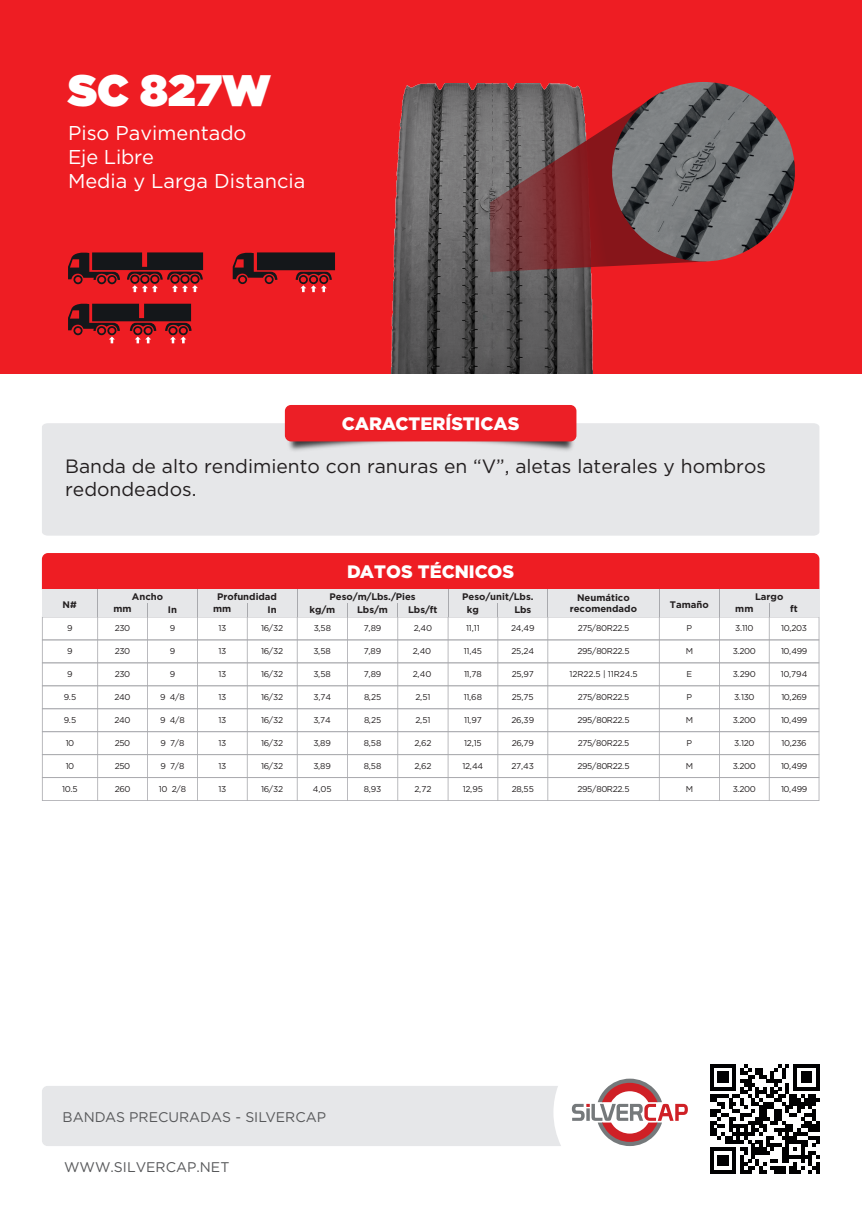
<style>
.page{position:relative;width:862px;height:1214px;background:#fff}
.page>*{position:absolute;margin:0;border:0;box-sizing:border-box;transform-origin:0 0}
.t1{font:900 44px "Gotham";color:#fff}
.t2{font:20px/24px "Gotham";color:#fff}
.t3{font:19.2px/23.2px "Gotham";color:#231f20}
.t4{font:900 18px "Gotham";color:#fff}
.t5{font:14px "Gotham";color:#57585a}
.t6{font:700 9.6px/11.4px "Gotham";color:#231f20;text-align:center}
.t7{font:8.4px "Gotham";letter-spacing:-.05em;color:#231f20}
.t8{font:8.4px "Gotham";letter-spacing:-.01em;color:#231f20}
</style>
<div class="page">
<div style="left:42px;top:423px;width:777px;height:112px;background:#e6e7e9"></div>
<img style="left:275px;top:406px;width:311px;height:55px">
<div style="left:285px;top:405px;width:291px;height:36px;background:#ec1f26;border-radius:6px"></div>
<div style="left:42px;top:1086px;width:519px;height:59px;background:#e6e7e9"></div>
<svg style="left:572px;top:1078px;width:116px;height:67px"></svg>
<div style="left:0;top:0;width:862px;height:373px;background:#ee1d23"></div>
<svg style="left:68px;top:303px;width:123px;height:40px"></svg>
<svg style="left:233px;top:252px;width:102px;height:40px"></svg>
<svg style="left:68px;top:252px;width:135px;height:40px"></svg>
<svg style="left:710px;top:1064px;width:110px;height:109px"></svg>
<img style="left:391px;top:83px;width:201px;height:290px">
<svg style="left:490px;top:95px;width:216px;height:177px;background:#813d40"></svg>
<img style="left:612px;top:82px;width:183px;height:179px">
<svg style="left:42px;top:553px;width:777px;height:247px"></svg>
<h1 class="t1" style="left:68px;top:58px;width:205px">SC 827W</h1>
<h2 class="t2" style="left:68px;top:120px;width:239px">Piso Pavimentado<br>Eje Libre<br>Media y Larga Distancia</h2>
<h3 class="t4" style="left:342px;top:411px;width:179px">CARACTERÍSTICAS</h3>
<h3 class="t3" style="left:65px;top:454px;width:702px">Banda de alto rendimiento con ranuras en “V”, aletas laterales y hombros redondeados.</h3>
<p class="t6" style="left:63px;top:599px;width:16px">N#</p>
<h3 class="t4" style="left:347px;top:559px;width:169px">DATOS TÉCNICOS</h3>
<p class="t6" style="left:330px;top:590px;width:88px">Peso/m/Lbs./Pies</p>
<p class="t6" style="left:462px;top:590px;width:73px">Peso/unit/Lbs.</p>
<p class="t6" style="left:132px;top:590px;width:33px">Ancho</p>
<p class="t6" style="left:217px;top:590px;width:62px">Profundidad</p>
<p class="t6" style="left:570px;top:591px;width:69px">Neumático recomendado</p>
<p class="t6" style="left:670px;top:599px;width:40px">Tamaño</p>
<p class="t6" style="left:755px;top:590px;width:30px">Largo</p>
<p class="t6" style="left:790px;top:603px;width:9px">ft</p>
<p class="t6" style="left:114px;top:603px;width:20px">mm</p>
<p class="t6" style="left:168px;top:604px;width:11px">In</p>
<p class="t6" style="left:213px;top:603px;width:20px">mm</p>
<p class="t6" style="left:268px;top:604px;width:11px">In</p>
<p class="t6" style="left:309px;top:604px;width:27px">kg/m</p>
<p class="t6" style="left:357px;top:604px;width:32px">Lbs/m</p>
<p class="t6" style="left:408px;top:604px;width:31px">Lbs/ft</p>
<p class="t6" style="left:467px;top:604px;width:13px">kg</p>
<p class="t6" style="left:514px;top:604px;width:18px">Lbs</p>
<p class="t6" style="left:735px;top:603px;width:20px">mm</p>
<p class="t7" style="left:115px;top:623px;width:17px">230</p>
<p class="t7" style="left:170px;top:623px;width:7px">9</p>
<p class="t7" style="left:218px;top:623px;width:9px">13</p>
<p class="t7" style="left:261px;top:623px;width:23px">16/32</p>
<p class="t7" style="left:314px;top:623px;width:19px">3,58</p>
<p class="t7" style="left:364px;top:623px;width:19px">7,89</p>
<p class="t7" style="left:414px;top:623px;width:20px">2,40</p>
<p class="t7" style="left:466px;top:623px;width:15px">11,11</p>
<p class="t7" style="left:511px;top:623px;width:25px">24,49</p>
<p class="t7" style="left:578px;top:623px;width:53px">275/80R22.5</p>
<p class="t7" style="left:686px;top:623px;width:7px">P</p>
<p class="t7" style="left:735px;top:623px;width:20px">3.110</p>
<p class="t7" style="left:781px;top:623px;width:27px">10,203</p>
<p class="t7" style="left:115px;top:646px;width:17px">230</p>
<p class="t7" style="left:170px;top:646px;width:7px">9</p>
<p class="t7" style="left:218px;top:646px;width:9px">13</p>
<p class="t7" style="left:261px;top:645px;width:23px">16/32</p>
<p class="t7" style="left:313px;top:646px;width:19px">3,58</p>
<p class="t7" style="left:364px;top:645px;width:19px">7,89</p>
<p class="t7" style="left:413px;top:646px;width:20px">2,40</p>
<p class="t7" style="left:464px;top:646px;width:20px">11,45</p>
<p class="t7" style="left:511px;top:646px;width:24px">25,24</p>
<p class="t7" style="left:577px;top:646px;width:53px">295/80R22.5</p>
<p class="t7" style="left:685px;top:646px;width:9px">M</p>
<p class="t7" style="left:732px;top:645px;width:25px">3.200</p>
<p class="t7" style="left:781px;top:646px;width:28px">10,499</p>
<p class="t7" style="left:115px;top:691px;width:17px">240</p>
<p class="t7" style="left:160px;top:691px;width:26px">9 4/8</p>
<p class="t7" style="left:218px;top:691px;width:9px">13</p>
<p class="t7" style="left:261px;top:691px;width:23px">16/32</p>
<p class="t7" style="left:313px;top:691px;width:19px">3,74</p>
<p class="t7" style="left:364px;top:691px;width:19px">8,25</p>
<p class="t7" style="left:415px;top:691px;width:16px">2,51</p>
<p class="t7" style="left:464px;top:691px;width:20px">11,68</p>
<p class="t7" style="left:512px;top:691px;width:23px">25,75</p>
<p class="t7" style="left:578px;top:691px;width:53px">275/80R22.5</p>
<p class="t7" style="left:686px;top:691px;width:7px">P</p>
<p class="t7" style="left:734px;top:691px;width:22px">3.130</p>
<p class="t7" style="left:781px;top:691px;width:27px">10,269</p>
<p class="t7" style="left:115px;top:714px;width:17px">240</p>
<p class="t7" style="left:160px;top:714px;width:26px">9 4/8</p>
<p class="t7" style="left:218px;top:714px;width:9px">13</p>
<p class="t7" style="left:261px;top:714px;width:23px">16/32</p>
<p class="t7" style="left:313px;top:714px;width:19px">3,74</p>
<p class="t7" style="left:364px;top:714px;width:19px">8,25</p>
<p class="t7" style="left:415px;top:714px;width:16px">2,51</p>
<p class="t7" style="left:464px;top:714px;width:19px">11,97</p>
<p class="t7" style="left:511px;top:714px;width:24px">26,39</p>
<p class="t7" style="left:577px;top:714px;width:53px">295/80R22.5</p>
<p class="t7" style="left:686px;top:714px;width:9px">M</p>
<p class="t7" style="left:733px;top:714px;width:25px">3.200</p>
<p class="t7" style="left:781px;top:714px;width:28px">10,499</p>
<p class="t7" style="left:115px;top:737px;width:17px">250</p>
<p class="t7" style="left:161px;top:737px;width:25px">9 7/8</p>
<p class="t7" style="left:218px;top:737px;width:9px">13</p>
<p class="t7" style="left:261px;top:737px;width:23px">16/32</p>
<p class="t7" style="left:313px;top:737px;width:19px">3,89</p>
<p class="t7" style="left:364px;top:737px;width:19px">8,58</p>
<p class="t7" style="left:414px;top:737px;width:19px">2,62</p>
<p class="t7" style="left:464px;top:737px;width:19px">12,15</p>
<p class="t7" style="left:512px;top:737px;width:24px">26,79</p>
<p class="t7" style="left:578px;top:737px;width:53px">275/80R22.5</p>
<p class="t7" style="left:686px;top:737px;width:7px">P</p>
<p class="t7" style="left:734px;top:737px;width:22px">3.120</p>
<p class="t7" style="left:781px;top:737px;width:27px">10,236</p>
<p class="t7" style="left:115px;top:760px;width:17px">250</p>
<p class="t7" style="left:161px;top:760px;width:25px">9 7/8</p>
<p class="t7" style="left:218px;top:760px;width:9px">13</p>
<p class="t7" style="left:261px;top:760px;width:23px">16/32</p>
<p class="t7" style="left:313px;top:760px;width:19px">3,89</p>
<p class="t7" style="left:364px;top:760px;width:19px">8,58</p>
<p class="t7" style="left:414px;top:760px;width:19px">2,62</p>
<p class="t7" style="left:462px;top:760px;width:22px">12,44</p>
<p class="t7" style="left:511px;top:760px;width:24px">27,43</p>
<p class="t7" style="left:577px;top:760px;width:53px">295/80R22.5</p>
<p class="t7" style="left:686px;top:760px;width:9px">M</p>
<p class="t7" style="left:733px;top:760px;width:25px">3.200</p>
<p class="t7" style="left:781px;top:760px;width:28px">10,499</p>
<p class="t7" style="left:67px;top:623px;width:7px">9</p>
<p class="t7" style="left:67px;top:645px;width:7px">9</p>
<p class="t7" style="left:67px;top:668px;width:7px">9</p>
<p class="t7" style="left:115px;top:669px;width:17px">230</p>
<p class="t7" style="left:170px;top:669px;width:7px">9</p>
<p class="t7" style="left:218px;top:669px;width:9px">13</p>
<p class="t7" style="left:261px;top:668px;width:23px">16/32</p>
<p class="t7" style="left:313px;top:669px;width:19px">3,58</p>
<p class="t7" style="left:364px;top:668px;width:19px">7,89</p>
<p class="t7" style="left:413px;top:669px;width:20px">2,40</p>
<p class="t7" style="left:464px;top:669px;width:19px">11,78</p>
<p class="t7" style="left:512px;top:669px;width:24px">25,97</p>
<p class="t8" style="left:569px;top:669px;width:70px">12R22.5 | 11R24.5</p>
<p class="t7" style="left:686px;top:669px;width:7px">E</p>
<p class="t7" style="left:733px;top:668px;width:24px">3.290</p>
<p class="t7" style="left:781px;top:669px;width:28px">10,794</p>
<p class="t7" style="left:64px;top:691px;width:14px">9.5</p>
<p class="t7" style="left:64px;top:714px;width:14px">9.5</p>
<p class="t7" style="left:66px;top:737px;width:10px">10</p>
<p class="t7" style="left:66px;top:760px;width:10px">10</p>
<p class="t7" style="left:62px;top:783px;width:17px">10.5</p>
<p class="t7" style="left:115px;top:783px;width:17px">260</p>
<p class="t7" style="left:159px;top:783px;width:29px">10 2/8</p>
<p class="t7" style="left:218px;top:783px;width:9px">13</p>
<p class="t7" style="left:261px;top:783px;width:23px">16/32</p>
<p class="t7" style="left:313px;top:783px;width:20px">4,05</p>
<p class="t7" style="left:364px;top:783px;width:19px">8,93</p>
<p class="t7" style="left:414px;top:783px;width:18px">2,72</p>
<p class="t7" style="left:463px;top:783px;width:21px">12,95</p>
<p class="t7" style="left:512px;top:783px;width:24px">28,55</p>
<p class="t7" style="left:577px;top:783px;width:53px">295/80R22.5</p>
<p class="t7" style="left:685px;top:783px;width:9px">M</p>
<p class="t7" style="left:733px;top:783px;width:25px">3.200</p>
<p class="t7" style="left:781px;top:783px;width:28px">10,499</p>
<h3 class="t5" style="left:63px;top:1107px;width:265px">BANDAS PRECURADAS - SILVERCAP</h3>
<h3 class="t5" style="left:64px;top:1157px;width:167px">WWW.SILVERCAP.NET</h3>
</div>
